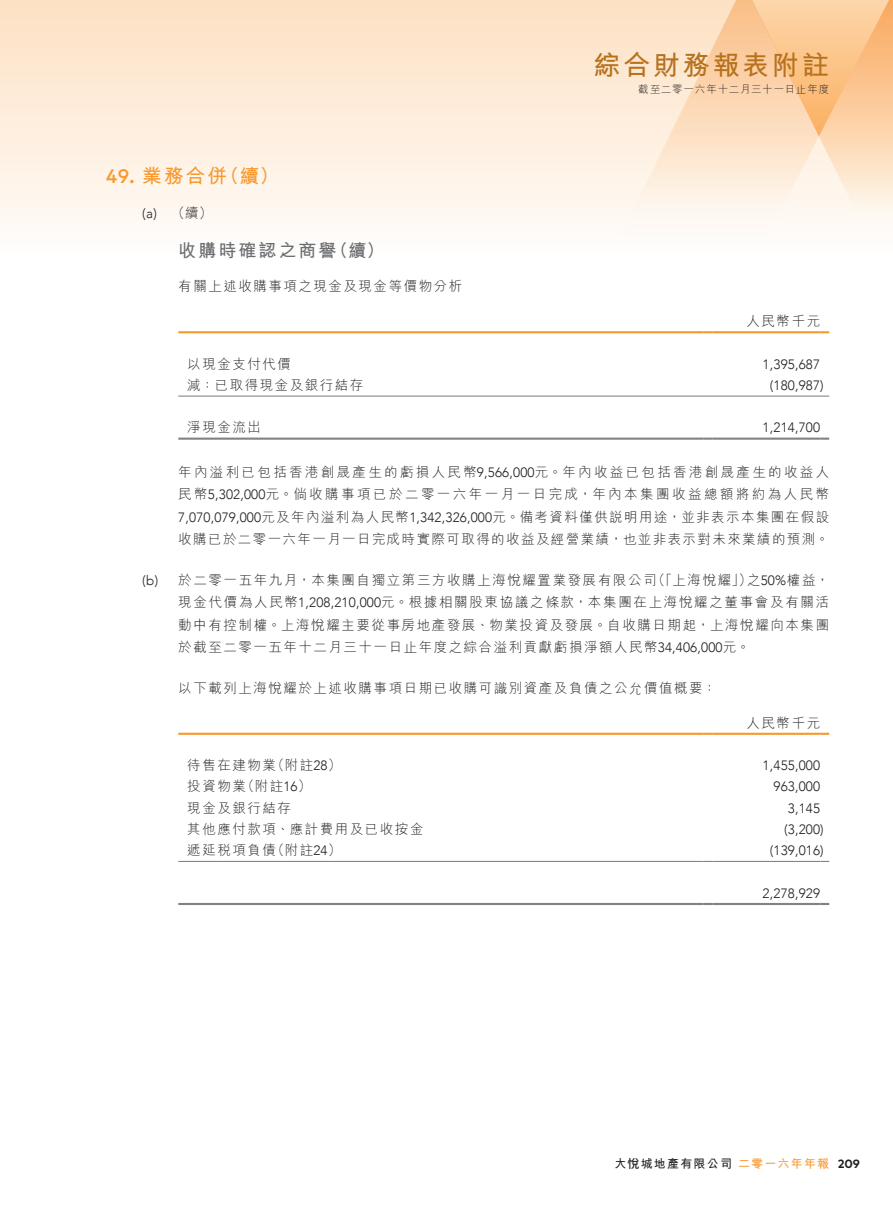
<style>
.page{position:relative;width:893px;height:1212px;background:#fff}
.page>*{position:absolute;margin:0;border:0;box-sizing:border-box;transform-origin:0 0}
.t1{font:700 27px "M Hei HK";letter-spacing:.105em;color:#b7721e}
._03_H1{font:700 19.5px "M Hei HK";color:#f8992e}
._04___H2{font:700 18px "M Hei HK";letter-spacing:.115em;color:#6c6d70}
._13_____P4{font:300 13.5px/22.5px "M Hei HK";letter-spacing:.115em;color:#231f20;text-align:justify}
._08____IN2{font:300 13.5px/22.5px "M Hei HK";letter-spacing:.115em;color:#231f20;text-align:justify}
._15_Table_Stub{font:300 13.5px "M Hei HK";letter-spacing:.115em;color:#231f20}
._31_table_tab_6pt{font:300 13.5px "Avenir";letter-spacing:.015em;color:#231f20}
._31_table_tab_6pt-2{font:300 13.5px "M Hei HK";letter-spacing:.115em;color:#231f20}
._08____IN2-2{font:300 13.5px "Avenir";color:#231f20}
.t2{font:700 12px "M Hei HK";letter-spacing:.1em;color:#231f20}
.t3{font:300 10.5px "M Hei HK";letter-spacing:.07em;color:#231f20}
.s1{font-family:"Mark OT";font-weight:500}
.s2{font-family:"M Hei HK"}
.s3{font-family:"Avenir"}
.s4{font-family:"Noto Sans CJ Ktc"}
.s5{font-family:"Noto Sans CJ Ktc";font-weight:500}
.s6{color:#f8992e}
.s7{font-family:"Mark OT"}
</style>
<div class="page">
<div style="left:0;top:0;width:893px;height:269px;background:linear-gradient(to bottom,#fde0c2,#fff)"></div>
<svg style="left:620px;top:0;width:120px;height:237px;background:#fde7d2"></svg>
<svg style="left:740px;top:0;width:153px;height:237px;background:#fcdab7"></svg>
<hr style="left:178px;top:331px;width:525px;height:2px;background:#f8992e">
<svg style="left:703px;top:331px;width:9px;height:2px"></svg>
<hr style="left:712px;top:331px;width:108px;height:2px;background:#f8992e">
<svg style="left:820px;top:331px;width:9px;height:2px"></svg>
<hr style="left:178px;top:396px;width:525px;height:1px;background:#808285">
<hr style="left:712px;top:396px;width:108px;height:1px;background:#808285">
<hr style="left:178px;top:438px;width:525px;height:2px;background:#808285">
<svg style="left:703px;top:438px;width:9px;height:2px"></svg>
<hr style="left:712px;top:438px;width:108px;height:2px;background:#808285">
<svg style="left:820px;top:438px;width:9px;height:2px"></svg>
<hr style="left:178px;top:733px;width:525px;height:2px;background:#f8992e">
<svg style="left:703px;top:733px;width:9px;height:2px"></svg>
<hr style="left:712px;top:733px;width:108px;height:2px;background:#f8992e">
<svg style="left:820px;top:733px;width:9px;height:2px"></svg>
<hr style="left:178px;top:861px;width:525px;height:1px;background:#808285">
<hr style="left:712px;top:861px;width:108px;height:1px;background:#808285">
<hr style="left:178px;top:903px;width:525px;height:2px;background:#808285">
<svg style="left:703px;top:903px;width:9px;height:2px"></svg>
<hr style="left:712px;top:903px;width:108px;height:2px;background:#808285">
<svg style="left:820px;top:903px;width:9px;height:2px"></svg>
<h1 class="t1" style="left:594px;top:46px;width:237px">綜合財務報表附註</h1>
<p class="_03_H1" style="left:106px;top:162px;width:174px"><span class="s1">49.</span> 業務合併（續）</p>
<p class="_08____IN2-2" style="left:142px;top:205px;width:72px">(a) <span class="s2">（續）</span></p>
<p class="_04___H2" style="left:178px;top:237px;width:208px">收購時確認之商譽（續）</p>
<p class="_13_____P4" style="left:178px;top:275px;width:285px">有關上述收購事項之現金及現金等價物分析</p>
<p class="t3" style="left:638px;top:82px;width:192px">截至二零一六年十二月三十一日止年度</p>
<p class="_31_table_tab_6pt-2" style="left:747px;top:312px;width:75px">人民幣千元</p>
<p class="_15_Table_Stub" style="left:187px;top:354px;width:105px">以現金支付代價</p>
<p class="_31_table_tab_6pt" style="left:763px;top:356px;width:59px">1,395,687</p>
<p class="_15_Table_Stub" style="left:187px;top:375px;width:178px">減：已取得現金及銀行結存</p>
<p class="_31_table_tab_6pt" style="left:770px;top:377px;width:55px">(180,987)</p>
<p class="_15_Table_Stub" style="left:187px;top:418px;width:75px">淨現金流出</p>
<p class="_31_table_tab_6pt" style="left:763px;top:420px;width:59px">1,214,700</p>
<p class="_13_____P4" style="left:178px;top:460px;width:652px">年內溢利已包括香港創晟產生的虧損人民幣<span class="s3">9,566,000</span>元。年內收益已包括香港創晟產生的收益人民幣<span class="s3">5,302,000</span>元。倘收購事項已於二零一六年一月一日完成，年內本集團收益總額將約為人民幣<span class="s3">7,070,079,000</span>元及年內溢利為人民幣<span class="s3">1,342,326,000</span>元。備考資料僅供說明用途，並非表示本集團在假設收購已於二零一六年一月一日完成時實際可取得的收益及經營業績，也並非表示對未來業績的預測。</p>
<p class="_08____IN2" style="left:178px;top:568px;width:652px;text-indent:-36px"><span class="s3">(b)</span> 於二零一五年九月，本集團自獨立第三方收購上海<span class="s4">悅</span>耀置業發展有限公司（「上海<span class="s4">悅</span>耀」）之<span class="s3">50%</span>權益，現金代價為人民幣<span class="s3">1,208,210,000</span>元。根據相關股東協議之條款，本集團在上海<span class="s4">悅</span>耀之董事會及有關活動中有控制權。上海<span class="s4">悅</span>耀主要從事房地產發展、物業投資及發展。自收購日期起，上海<span class="s4">悅</span>耀向本集團於截至二零一五年十二月三十一日止年度之綜合溢利貢獻虧損淨額人民幣<span class="s3">34,406,000</span>元。</p>
<p class="_13_____P4" style="left:178px;top:676px;width:540px">以下載列上海<span class="s4">悅</span>耀於上述收購事項日期已收購可識別資產及負債之公允價值概要：</p>
<p class="_31_table_tab_6pt-2" style="left:747px;top:713px;width:75px">人民幣千元</p>
<p class="_15_Table_Stub" style="left:187px;top:756px;width:156px">待售在建物業（附註<span class="s3">28</span>）</p>
<p class="_31_table_tab_6pt" style="left:763px;top:757px;width:59px">1,455,000</p>
<p class="_15_Table_Stub" style="left:187px;top:777px;width:125px">投資物業（附註<span class="s3">16</span>）</p>
<p class="_31_table_tab_6pt" style="left:773px;top:779px;width:48px">963,000</p>
<p class="_15_Table_Stub" style="left:187px;top:798px;width:105px">現金及銀行結存</p>
<p class="_31_table_tab_6pt" style="left:788px;top:800px;width:34px">3,145</p>
<p class="_15_Table_Stub" style="left:187px;top:819px;width:238px">其他應付款項、應計費用及已收按金</p>
<p class="_31_table_tab_6pt" style="left:784px;top:821px;width:41px">(3,200)</p>
<p class="_15_Table_Stub" style="left:187px;top:841px;width:156px">遞延稅項負債（附註<span class="s3">24</span>）</p>
<p class="_31_table_tab_6pt" style="left:770px;top:842px;width:55px">(139,016)</p>
<p class="_31_table_tab_6pt" style="left:763px;top:885px;width:59px">2,278,929</p>
<p class="t2" style="left:614px;top:1155px;width:247px">大<span class="s5">悅</span>城地產有限公司<span class="s6">二零一六年年報</span> <span class="s7">209</span></p>
</div>
